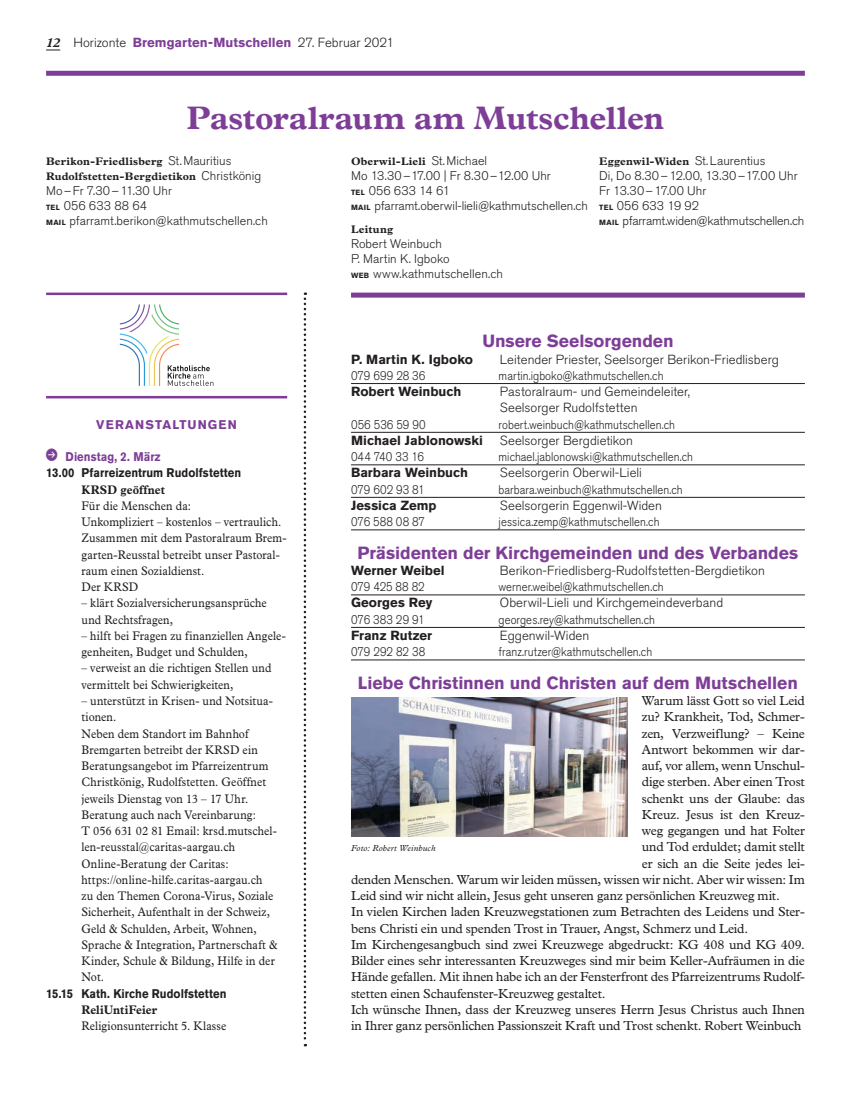
<style>
.page{position:relative;width:851px;height:1099px;background:#fff}
.page>*{position:absolute;margin:0;border:0;box-sizing:border-box;transform-origin:0 0}
.t1{font:700 32.5px "Plantin MT Pro";letter-spacing:-.005em;color:#7e3e98}
.t2{font:700 17.5px "Akzidenz Grotesk Pro";letter-spacing:-.005em;color:#7e3e98}
.t3{font:13.12px "Plantin Std";letter-spacing:-.01em;color:#231f20}
.t4{font:300 13.12px/16.2px "Akzidenz Grotesk Pro";color:#231f20}
.t5{font:700 13.12px "Akzidenz Grotesk Pro";color:#231f20}
.t6{font:12.5px/16.2px "Plantin Std";letter-spacing:.01em;color:#231f20;scale:.9 1}
.t7{font:300 12.5px "Akzidenz Grotesk Pro";letter-spacing:.005em;color:#231f20;scale:.9 1}
.t8{font:300 12.5px/15px "Akzidenz Grotesk Pro";letter-spacing:.005em;color:#231f20}
.t9{font:300 12.5px/15px "Akzidenz Grotesk Pro";letter-spacing:-.015em;color:#231f20}
.t10{font:700 12.5px "Akzidenz Grotesk Pro";letter-spacing:.005em;color:#231f20;scale:.9 1}
.t11{font:700 12.5px "Plantin Std";letter-spacing:.01em;color:#231f20;scale:.9 1}
.t12{font:700 12.5px "Akzidenz Grotesk Pro";letter-spacing:.09em;color:#7e3e98}
.t13{font:700 12.5px "Akzidenz Grotesk Pro";letter-spacing:.005em;color:#7e3e98;scale:.9 1}
.t14{font:700 11px/15px "Plantin Std";letter-spacing:.015em;color:#231f20}
.t15{font:italic 8.75px "Plantin Std";letter-spacing:.02em;color:#231f20}
.s1{font-family:"Plantin Std";font-weight:700;font-style:italic}
.s2{font-weight:700;color:#7e3e98}
.s3{font-family:"Akzidenz Grotesk Pro";font-weight:300;font-size:12.5px}
.s4{font-weight:700;font-size:7.5px}
</style>
<div class="page">
<svg style="left:46px;top:50px;width:14px;height:1px"></svg>
<hr style="left:46px;top:396px;width:241px;height:2px;background:#7e3e98">
<svg style="left:303px;top:292px;width:3px;height:754px"></svg>
<hr style="left:351px;top:383px;width:453px;height:1px;background:#231f20">
<hr style="left:351px;top:432px;width:453px;height:1px;background:#231f20">
<hr style="left:351px;top:464px;width:453px;height:1px;background:#231f20">
<hr style="left:351px;top:497px;width:453px;height:1px;background:#231f20">
<hr style="left:351px;top:529px;width:453px;height:1px;background:#231f20">
<hr style="left:351px;top:594px;width:453px;height:1px;background:#231f20">
<hr style="left:351px;top:627px;width:453px;height:1px;background:#231f20">
<hr style="left:351px;top:659px;width:453px;height:1px;background:#231f20">
<img style="left:351px;top:698px;width:276px;height:138px">
<div style="left:46px;top:71px;width:758px;height:5px;background:#7e3e98"></div>
<div style="left:351px;top:292px;width:453px;height:5px;background:#7e3e98"></div>
<hr style="left:46px;top:292px;width:241px;height:3px;background:#7e3e98">
<svg style="left:120px;top:304px;width:93px;height:82px"></svg>
<p class="t4" style="left:46px;top:34px;width:349px"><span class="s1">12</span> Horizonte <span class="s2">Bremgarten-Mutschellen</span> 27. Februar 2021</p>
<h1 class="t1" style="left:187px;top:99px;width:479px">Pastoralraum am Mutschellen</h1>
<p class="t14" style="left:46px;top:153px;width:216px">Berikon-Friedlisberg <span class="s3">St.Mauritius<br></span>Rudolfstetten-Bergdietikon <span class="s3">Christkönig</span></p>
<p class="t8" style="left:46px;top:183px;width:223px">Mo–Fr 7.30–11.30 Uhr<br><span class="s4">TEL</span> 056 633 88 64<br><span class="s4">MAIL</span> pfarramt.berikon@kathmutschellen.ch</p>
<p class="t14" style="left:351px;top:153px;width:138px">Oberwil-Lieli <span class="s3">St.Michael</span></p>
<p class="t8" style="left:351px;top:168px;width:238px">Mo 13.30–17.00 | Fr 8.30–12.00 Uhr<br><span class="s4">TEL</span> 056 633 14 61<br><span class="s4">MAIL</span> pfarramt.oberwil-lieli@kathmutschellen.ch</p>
<p class="t14" style="left:351px;top:222px;width:44px">Leitung</p>
<p class="t8" style="left:351px;top:236px;width:153px">Robert Weinbuch<br>P. Martin K. Igboko<br><span class="s4">WEB</span> www.kathmutschellen.ch</p>
<p class="t14" style="left:599px;top:153px;width:168px">Eggenwil-Widen <span class="s3">St.Laurentius</span></p>
<p class="t9" style="left:599px;top:168px;width:207px">Di, Do 8.30–12.00, 13.30–17.00 Uhr<br>Fr 13.30–17.00 Uhr<br><span class="s4">TEL</span> 056 633 19 92<br><span class="s4">MAIL</span> pfarramt.widen@kathmutschellen.ch</p>
<p class="t12" style="left:96px;top:416px;width:142px">VERANSTALTUNGEN</p>
<p class="t13" style="left:66px;top:448px;width:107px">Dienstag, 2. März</p>
<p class="t10" style="left:46px;top:465px;width:218px">13.00 Pfarreizentrum Rudolfstetten</p>
<p class="t11" style="left:82px;top:482px;width:94px">KRSD geöffnet</p>
<p class="t6" style="left:82px;top:497px;width:229px">Für die Menschen da:<br>Unkompliziert – kostenlos – vertraulich.<br>Zusammen mit dem Pastoralraum Brem&shy;garten-Reusstal betreibt unser Pastoral&shy;raum einen Sozialdienst.<br>Der KRSD</p>
<p class="t6" style="left:82px;top:595px;width:207px">– klärt Sozialversicherungsansprüche und Rechtsfragen,</p>
<p class="t6" style="left:82px;top:627px;width:228px">– hilft bei Fragen zu finanziellen Angele&shy;genheiten, Budget und Schulden,</p>
<p class="t6" style="left:82px;top:660px;width:212px">– verweist an die richtigen Stellen und vermittelt bei Schwierigkeiten,</p>
<p class="t6" style="left:82px;top:692px;width:219px">– unterstützt in Krisen- und Notsitua&shy;tionen.<br>Neben dem Standort im Bahnhof<br>Bremgarten betreibt der KRSD ein<br>Beratungsangebot im Pfarreizentrum<br>Christkönig, Rudolfstetten. Geöffnet jeweils Dienstag von 13 – 17 Uhr.<br>Beratung auch nach Vereinbarung:<br>T 056 631 02 81 Email: krsd.mutschel&shy;len-reusstal@caritas-aargau.ch<br>Online-Beratung der Caritas: https://online-hilfe.caritas-aargau.ch<br>zu den Themen Corona-Virus, Soziale<br>Sicherheit, Aufenthalt in der Schweiz,<br>Geld &amp; Schulden, Arbeit, Wohnen,<br>Sprache &amp; Integration, Partnerschaft &amp;<br>Kinder, Schule &amp; Bildung, Hilfe in der<br>Not.</p>
<p class="t10" style="left:46px;top:985px;width:202px">15.15 Kath. Kirche Rudolfstetten</p>
<p class="t11" style="left:82px;top:1002px;width:86px">ReliUntiFeier</p>
<p class="t6" style="left:82px;top:1017px;width:162px">Religionsunterricht 5. Klasse</p>
<h2 class="t2" style="left:482px;top:330px;width:193px">Unsere Seelsorgenden</h2>
<p class="t5" style="left:351px;top:350px;width:123px">P. Martin K. Igboko</p>
<p class="t4" style="left:500px;top:351px;width:280px">Leitender Priester, Seelsorger Berikon-Friedlisberg</p>
<p class="t7" style="left:351px;top:367px;width:84px">079 699 28 36</p>
<p class="t7" style="left:498px;top:367px;width:185px">martin.igboko@kathmutschellen.ch</p>
<p class="t5" style="left:351px;top:383px;width:112px">Robert Weinbuch</p>
<p class="t4" style="left:500px;top:383px;width:191px">Pastoralraum- und Gemeindeleiter,<br>Seelsorger Rudolfstetten</p>
<p class="t7" style="left:351px;top:416px;width:84px">056 536 59 90</p>
<p class="t7" style="left:498px;top:416px;width:197px">robert.weinbuch@kathmutschellen.ch</p>
<p class="t5" style="left:351px;top:432px;width:133px">Michael Jablonowski</p>
<p class="t4" style="left:500px;top:432px;width:134px">Seelsorger Bergdietikon</p>
<p class="t7" style="left:351px;top:448px;width:82px">044 740 33 16</p>
<p class="t7" style="left:498px;top:448px;width:217px">michael.jablonowski@kathmutschellen.ch</p>
<p class="t5" style="left:351px;top:464px;width:119px">Barbara Weinbuch</p>
<p class="t4" style="left:500px;top:464px;width:143px">Seelsorgerin Oberwil-Lieli</p>
<p class="t7" style="left:351px;top:481px;width:83px">079 602 93 81</p>
<p class="t7" style="left:498px;top:481px;width:206px">barbara.weinbuch@kathmutschellen.ch</p>
<p class="t5" style="left:351px;top:497px;width:87px">Jessica Zemp</p>
<p class="t4" style="left:500px;top:497px;width:163px">Seelsorgerin Eggenwil-Widen</p>
<p class="t7" style="left:351px;top:513px;width:84px">076 588 08 87</p>
<p class="t7" style="left:498px;top:513px;width:180px">jessica.zemp@kathmutschellen.ch</p>
<h2 class="t2" style="left:357px;top:541px;width:442px">Präsidenten der Kirchgemeinden und des Verbandes</h2>
<p class="t5" style="left:351px;top:562px;width:95px">Werner Weibel</p>
<p class="t4" style="left:500px;top:562px;width:266px">Berikon-Friedlisberg-Rudolfstetten-Bergdietikon</p>
<p class="t7" style="left:351px;top:578px;width:83px">079 425 88 82</p>
<p class="t7" style="left:498px;top:578px;width:185px">werner.weibel@kathmutschellen.ch</p>
<p class="t5" style="left:351px;top:594px;width:83px">Georges Rey</p>
<p class="t4" style="left:500px;top:594px;width:225px">Oberwil-Lieli und Kirchgemeindeverband</p>
<p class="t7" style="left:351px;top:611px;width:83px">076 383 29 91</p>
<p class="t7" style="left:498px;top:611px;width:175px">georges.rey@kathmutschellen.ch</p>
<p class="t5" style="left:351px;top:627px;width:83px">Franz Rutzer</p>
<p class="t4" style="left:500px;top:627px;width:91px">Eggenwil-Widen</p>
<p class="t7" style="left:351px;top:643px;width:84px">079 292 82 38</p>
<p class="t7" style="left:498px;top:643px;width:172px">franz.rutzer@kathmutschellen.ch</p>
<h2 class="t2" style="left:358px;top:671px;width:441px">Liebe Christinnen und Christen auf dem Mutschellen</h2>
<p class="t3" style="left:641px;top:693px;width:164px">Warum lässt Gott so viel Leid</p>
<p class="t3" style="left:641px;top:709px;width:164px">zu? Krankheit, Tod, Schmer-</p>
<p class="t3" style="left:641px;top:725px;width:164px">zen, Verzweiflung? – Keine</p>
<p class="t3" style="left:641px;top:741px;width:164px">Antwort bekommen wir dar-</p>
<p class="t3" style="left:641px;top:758px;width:164px">auf, vor allem, wenn Unschul-</p>
<p class="t3" style="left:641px;top:774px;width:164px">dige sterben. Aber einen Trost</p>
<p class="t3" style="left:641px;top:790px;width:165px">schenkt uns der Glaube: das</p>
<p class="t3" style="left:641px;top:806px;width:164px">Kreuz. Jesus ist den Kreuz-</p>
<p class="t3" style="left:641px;top:823px;width:165px">weg gegangen und hat Folter</p>
<p class="t3" style="left:641px;top:839px;width:164px">und Tod erduldet; damit stellt</p>
<p class="t3" style="left:641px;top:855px;width:164px">er sich an die Seite jedes lei-</p>
<p class="t3" style="left:351px;top:871px;width:455px">denden Menschen. Warum wir leiden müssen, wissen wir nicht. Aber wir wissen: Im</p>
<p class="t3" style="left:351px;top:888px;width:430px">Leid sind wir nicht allein, Jesus geht unseren ganz persönlichen Kreuzweg mit.</p>
<p class="t3" style="left:351px;top:904px;width:455px">In vielen Kirchen laden Kreuzwegstationen zum Betrachten des Leidens und Ster-</p>
<p class="t3" style="left:351px;top:920px;width:398px">bens Christi ein und spenden Trost in Trauer, Angst, Schmerz und Leid.</p>
<p class="t3" style="left:351px;top:936px;width:455px">Im Kirchengesangbuch sind zwei Kreuzwege abgedruckt: KG 408 und KG 409.</p>
<p class="t3" style="left:351px;top:953px;width:455px">Bilder eines sehr interessanten Kreuzweges sind mir beim Keller-Aufräumen in die</p>
<p class="t3" style="left:351px;top:969px;width:455px">Hände gefallen. Mit ihnen habe ich an der Fensterfront des Pfarreizentrums Rudolf-</p>
<p class="t3" style="left:351px;top:985px;width:256px">stetten einen Schaufenster-Kreuzweg gestaltet.</p>
<p class="t3" style="left:351px;top:1001px;width:455px">Ich wünsche Ihnen, dass der Kreuzweg unseres Herrn Jesus Christus auch Ihnen</p>
<p class="t3" style="left:351px;top:1018px;width:452px">in Ihrer ganz persönlichen Passionszeit Kraft und Trost schenkt. Robert Weinbuch</p>
<p class="t15" style="left:351px;top:843px;width:86px">Foto: Robert Weinbuch</p>
</div>
